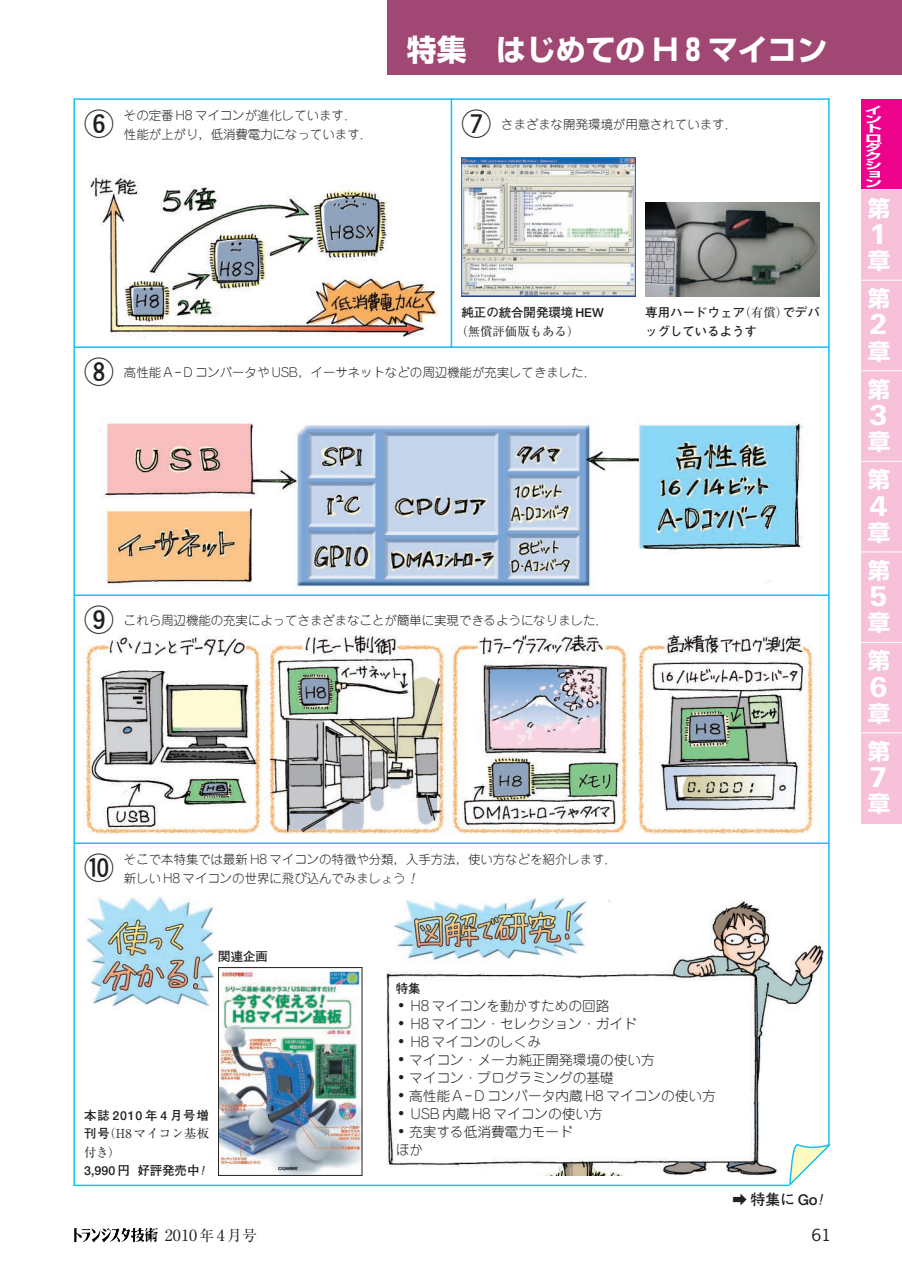
<style>
.page{position:relative;width:902px;height:1274px;background:#fff}
.page>*{position:absolute;margin:0;border:0;box-sizing:border-box;transform-origin:0 0}
.t1{font:700 29.75px "Shin Go";color:#fff}
.t2{font:700 29.75px "Futo Go B101";color:#231f20}
.t3{font:800 27.3px "Linotype Univers Basic";color:#fff}
.t4{font:700 22.4px/38.1px "Shin Go";color:#fff}
.t5{font:16.1px "Ryumin";color:#231f20}
.t6{font:15.58px "News Gothic";color:#231f20;scale:1.11 1}
.t7{font:700 14.88px "Futo Go B101";color:#231f20}
.t8{font:300 13.65px/18px "Jun 101";color:#231f20}
.t9{font:300 12.42px/18.6px "Jun 101";color:#231f20}
.t10{font:700 12.42px/18.6px "Futo Go B101";color:#231f20}
.t11{font:12.42px/18.6px "Ryumin";letter-spacing:.02em;color:#231f20}
.t12{font:700 12.42px "Futo Go B101";letter-spacing:.06em;color:#231f20}
.t13{font:12.42px "Ryumin";color:#231f20}
.t14{font:700 9.97px/9.1px "Shin Go";color:#fff;text-align:justify;scale:1.74 1}
.s1{font-family:"Ryumin";font-weight:400}
.s2{font-style:italic}
.s3{font-family:"Futo Go B101";font-weight:700}
.s4{font-size:14.88px}
</style>
<div class="page">
<div style="left:387px;top:0;width:514px;height:74px;background:#a04873"></div>
<div style="left:861px;top:99px;width:40px;height:91px;background:#ed028c"></div>
<div style="left:861px;top:280px;width:40px;height:91px;background:#f7c1d9"></div>
<div style="left:861px;top:371px;width:40px;height:90px;background:#f7c1d9"></div>
<div style="left:861px;top:461px;width:40px;height:91px;background:#f7c1d9"></div>
<div style="left:861px;top:552px;width:40px;height:90px;background:#f7c1d9"></div>
<div style="left:861px;top:642px;width:40px;height:91px;background:#f7c1d9"></div>
<div style="left:861px;top:733px;width:40px;height:90px;background:#f7c1d9"></div>
<div style="left:861px;top:190px;width:40px;height:90px;background:#f7c1d9"></div>
<hr style="left:861px;top:189px;width:40px;height:1px;background:#fff">
<hr style="left:861px;top:280px;width:40px;height:1px;background:#fff">
<hr style="left:861px;top:370px;width:40px;height:1px;background:#fff">
<hr style="left:861px;top:461px;width:40px;height:1px;background:#fff">
<hr style="left:861px;top:552px;width:40px;height:1px;background:#fff">
<hr style="left:861px;top:642px;width:40px;height:1px;background:#fff">
<hr style="left:861px;top:733px;width:40px;height:1px;background:#fff">
<img style="left:108px;top:1228px;width:49px;height:14px">
<img style="left:89px;top:175px;width:348px;height:163px">
<img style="left:99px;top:422px;width:704px;height:168px">
<img style="left:84px;top:635px;width:732px;height:199px">
<hr style="left:73px;top:99px;width:2px;height:1087px;background:#15c0f2">
<hr style="left:827px;top:99px;width:2px;height:1087px;background:#15c0f2">
<hr style="left:450px;top:99px;width:2px;height:248px;background:#15c0f2">
<hr style="left:74px;top:98px;width:755px;height:2px;background:#15c0f2">
<hr style="left:74px;top:346px;width:754px;height:2px;background:#15c0f2">
<hr style="left:74px;top:594px;width:754px;height:2px;background:#15c0f2">
<hr style="left:74px;top:843px;width:754px;height:1px;background:#15c0f2">
<hr style="left:74px;top:1185px;width:755px;height:1px;background:#15c0f2">
<img style="left:220px;top:969px;width:140px;height:205px">
<div style="left:218px;top:967px;width:144px;height:209px;border:1px solid #231f20"></div>
<img style="left:461px;top:157px;width:174px;height:139px">
<img style="left:645px;top:202px;width:173px;height:94px">
<img style="left:386px;top:900px;width:437px;height:276px">
<img style="left:386px;top:896px;width:214px;height:71px">
<img style="left:86px;top:896px;width:129px;height:111px">
<div style="left:789px;top:1146px;width:40px;height:40px;background:#fff"></div>
<svg style="left:788px;top:1143px;width:41px;height:41px"></svg>
<h1 class="t2" style="left:84px;top:113px;width:31px">⑥</h1>
<p class="t9" style="left:124px;top:108px;width:250px">その定番 H8 マイコンが進化しています．<br>性能が上がり，低消費電力になっています．</p>
<h1 class="t1" style="left:407px;top:39px;width:421px">特集　はじめての H８マイコン</h1>
<h1 class="t2" style="left:461px;top:113px;width:31px">⑦</h1>
<p class="t9" style="left:501px;top:116px;width:237px">さまざまな開発環境が用意されています．</p>
<p class="t10" style="left:461px;top:305px;width:144px">純正の統合開発環境 HEW</p>
<p class="t13" style="left:455px;top:327px;width:126px">（無償評価版もある）</p>
<p class="t10" style="left:645px;top:305px;width:176px">専用ハードウェア<span class="s1">（有償）</span>でデバッグしているようす</p>
<h1 class="t2" style="left:84px;top:361px;width:31px">⑧</h1>
<p class="t9" style="left:124px;top:364px;width:473px">高性能 A － D コンバータや USB，イーサネットなどの周辺機能が充実してきました．</p>
<h1 class="t2" style="left:84px;top:609px;width:31px">⑨</h1>
<p class="t9" style="left:124px;top:613px;width:485px">これら周辺機能の充実によってさまざまなことが簡単に実現できるようになりました．</p>
<h1 class="t2" style="left:84px;top:857px;width:31px">⑩</h1>
<p class="t9" style="left:124px;top:852px;width:494px">そこで本特集では最新 H8 マイコンの特徴や分類，入手方法，使い方などを紹介します．新しい H8 マイコンの世界に飛び込んでみましょう<span class="s2">！</span></p>
<p class="t10" style="left:218px;top:948px;width:51px">関連企画</p>
<p class="t12" style="left:84px;top:1110px;width:126px">本誌 2010 年 4 月号増</p>
<p class="t11" style="left:84px;top:1126px;width:127px"><span class="s3">刊号</span>（H8マイコン基板付き）</p>
<p class="t10" style="left:84px;top:1163px;width:128px">3,990 円 好評発売中<span class="s2">！</span></p>
<p class="t10" style="left:395px;top:981px;width:26px">特集</p>
<p class="t8" style="left:398px;top:999px;width:212px"><sup>●</sup> H8 マイコンを動かすための回路</p>
<p class="t8" style="left:398px;top:1017px;width:239px"><sup>●</sup> H8 マイコン・セレクション・ガイド</p>
<p class="t8" style="left:398px;top:1035px;width:144px"><sup>●</sup> H8 マイコンのしくみ</p>
<p class="t8" style="left:398px;top:1053px;width:257px"><sup>●</sup> マイコン・メーカ純正開発環境の使い方</p>
<p class="t8" style="left:398px;top:1071px;width:217px"><sup>●</sup> マイコン・プログラミングの基礎</p>
<p class="t8" style="left:398px;top:1089px;width:318px"><sup>●</sup> 高性能 A － D コンバータ内蔵 H8 マイコンの使い方</p>
<p class="t8" style="left:398px;top:1107px;width:205px"><sup>●</sup> USB 内蔵 H8 マイコンの使い方</p>
<p class="t8" style="left:395px;top:1125px;width:179px"><sup>●</sup> 充実する低消費電力モードほか</p>
<p class="t7" style="left:750px;top:1194px;width:82px">特集に Go<span class="s2">！</span></p>
<p class="t5" style="left:165px;top:1229px;width:93px">2010<span class="s4">年</span>4<span class="s4">月号</span></p>
<p class="t6" style="left:811px;top:1229px;width:20px">61</p>
<p class="t14" style="left:864px;top:107px;width:11px">イントロダクション</p>
<h3 class="t4" style="left:867px;top:192px;width:24px">第</h3>
<h2 class="t3" style="left:869px;top:224px;width:19px">1</h2>
<h3 class="t4" style="left:867px;top:245px;width:24px">章</h3>
<h3 class="t4" style="left:867px;top:283px;width:24px">第</h3>
<h2 class="t3" style="left:869px;top:315px;width:19px">2</h2>
<h3 class="t4" style="left:867px;top:335px;width:24px">章第</h3>
<h2 class="t3" style="left:869px;top:406px;width:19px">3</h2>
<h3 class="t4" style="left:867px;top:426px;width:24px">章第</h3>
<h2 class="t3" style="left:869px;top:496px;width:19px">4</h2>
<h3 class="t4" style="left:867px;top:516px;width:24px">章第</h3>
<h2 class="t3" style="left:869px;top:587px;width:19px">5</h2>
<h3 class="t4" style="left:867px;top:607px;width:24px">章第</h3>
<h2 class="t3" style="left:869px;top:677px;width:19px">6</h2>
<h3 class="t4" style="left:867px;top:697px;width:24px">章第</h3>
<h2 class="t3" style="left:869px;top:768px;width:19px">7</h2>
<h3 class="t4" style="left:867px;top:788px;width:24px">章</h3>
</div>
